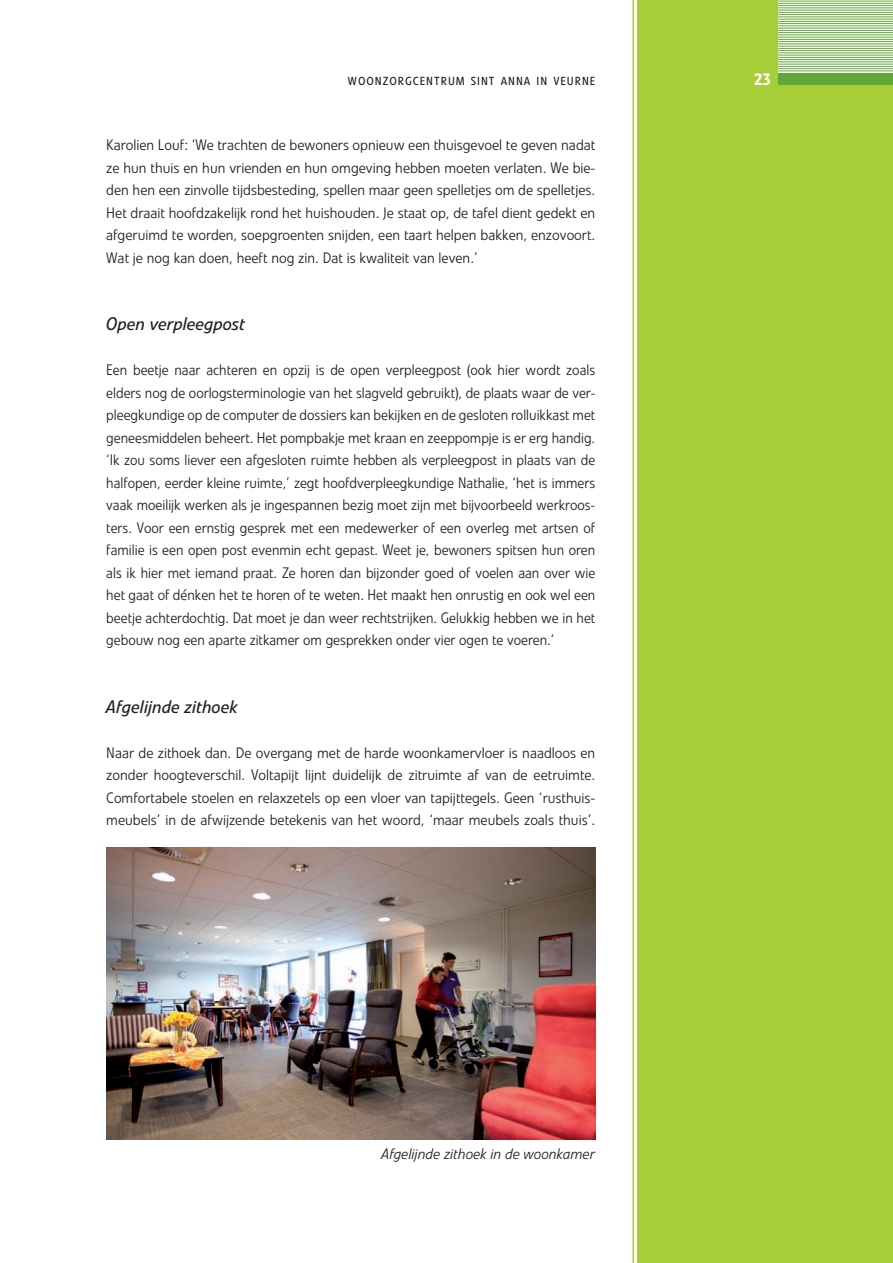
<style>
.page{position:relative;width:893px;height:1263px;background:#fff}
.page>*{position:absolute;margin:0;border:0;box-sizing:border-box;transform-origin:0 0}
.t1{font:italic 18px "Linotype Veto";color:#231f20}
.t2{font:500 16.5px "Linotype Veto";color:#fff}
.t3{font:300 15px/22.5px "Linotype Veto";color:#231f20;text-align:justify}
.t4{font:italic 300 15px "Linotype Veto";color:#231f20}
.t5{font:11.55px "Linotype Veto";letter-spacing:.085em;color:#231f20}
</style>
<div class="page">
<div style="left:638px;top:0;width:255px;height:1263px;background:#a6ce39"></div>
<svg style="left:778px;top:0;width:115px;height:73px;background:#dfedd8"></svg>
<div style="left:778px;top:73px;width:115px;height:12px;background:#61a73a"></div>
<hr style="left:778px;top:70px;width:115px;height:1px;background:#61a73a">
<hr style="left:778px;top:68px;width:115px;height:1px;background:#61a73a">
<hr style="left:778px;top:66px;width:115px;height:1px;background:#61a73a">
<hr style="left:778px;top:64px;width:115px;height:1px;background:#61a73a">
<hr style="left:778px;top:61px;width:115px;height:1px;background:#61a73a">
<hr style="left:778px;top:59px;width:115px;height:1px;background:#61a73a">
<hr style="left:778px;top:57px;width:115px;height:1px;background:#61a73a">
<hr style="left:778px;top:55px;width:115px;height:1px;background:#61a73a">
<hr style="left:778px;top:52px;width:115px;height:1px;background:#61a73a">
<hr style="left:778px;top:50px;width:115px;height:1px;background:#61a73a">
<hr style="left:778px;top:48px;width:115px;height:1px;background:#61a73a">
<hr style="left:778px;top:46px;width:115px;height:1px;background:#61a73a">
<hr style="left:778px;top:43px;width:115px;height:1px;background:#61a73a">
<hr style="left:778px;top:41px;width:115px;height:1px;background:#61a73a">
<hr style="left:778px;top:39px;width:115px;height:1px;background:#61a73a">
<hr style="left:778px;top:37px;width:115px;height:1px;background:#61a73a">
<hr style="left:778px;top:34px;width:115px;height:1px;background:#61a73a">
<hr style="left:778px;top:32px;width:115px;height:1px;background:#61a73a">
<hr style="left:778px;top:30px;width:115px;height:1px;background:#61a73a">
<hr style="left:778px;top:28px;width:115px;height:1px;background:#61a73a">
<hr style="left:778px;top:25px;width:115px;height:1px;background:#61a73a">
<hr style="left:778px;top:23px;width:115px;height:1px;background:#61a73a">
<hr style="left:778px;top:21px;width:115px;height:1px;background:#61a73a">
<hr style="left:778px;top:19px;width:115px;height:1px;background:#61a73a">
<hr style="left:778px;top:16px;width:115px;height:1px;background:#61a73a">
<hr style="left:778px;top:14px;width:115px;height:1px;background:#61a73a">
<hr style="left:778px;top:12px;width:115px;height:1px;background:#61a73a">
<hr style="left:778px;top:10px;width:115px;height:1px;background:#61a73a">
<hr style="left:778px;top:7px;width:115px;height:1px;background:#61a73a">
<hr style="left:778px;top:5px;width:115px;height:1px;background:#61a73a">
<hr style="left:778px;top:3px;width:115px;height:1px;background:#61a73a">
<hr style="left:778px;top:1px;width:115px;height:1px;background:#61a73a">
<hr style="left:632px;top:0;width:2px;height:1263px;background:#a6ce39">
<img style="left:106px;top:847px;width:489px;height:293px">
<p class="t5" style="left:348px;top:74px;width:249px">WOONZORGCENTRUM SINT ANNA IN VEURNE</p>
<p class="t2" style="left:754px;top:69px;width:18px">23</p>
<p class="t3" style="left:106px;top:134px;width:491px">Karolien Louf: ‘We trachten de bewoners opnieuw een thuisgevoel te geven nadat ze hun thuis en hun vrienden en hun omgeving hebben moeten verlaten. We bie&shy;den hen een zinvolle tijdsbesteding, spellen maar geen spelletjes om de spelletjes.<br>Het draait hoofdzakelijk rond het huishouden. Je staat op, de tafel dient gedekt en afgeruimd te worden, soepgroenten snijden, een taart helpen bakken, enzovoort.<br>Wat je nog kan doen, heeft nog zin. Dat is kwaliteit van leven.’</p>
<p class="t1" style="left:106px;top:313px;width:141px">Open verpleegpost</p>
<p class="t3" style="left:106px;top:359px;width:491px">Een beetje naar achteren en opzij is de open verpleegpost (ook hier wordt zoals elders nog de oorlogsterminologie van het slagveld gebruikt), de plaats waar de ver&shy;pleegkundige op de computer de dossiers kan bekijken en de gesloten rolluikkast met geneesmiddelen beheert. Het pompbakje met kraan en zeeppompje is er erg handig. ‘Ik zou soms liever een afgesloten ruimte hebben als verpleegpost in plaats van de halfopen, eerder kleine ruimte,’ zegt hoofdverpleegkundige Nathalie, ‘het is immers vaak moeilijk werken als je ingespannen bezig moet zijn met bijvoorbeeld werkroos&shy;ters. Voor een ernstig gesprek met een medewerker of een overleg met artsen of familie is een open post evenmin echt gepast. Weet je, bewoners spitsen hun oren als ik hier met iemand praat. Ze horen dan bijzonder goed of voelen aan over wie het gaat of dénken het te horen of te weten. Het maakt hen onrustig en ook wel een beetje achterdochtig. Dat moet je dan weer rechtstrijken. Gelukkig hebben we in het gebouw nog een aparte zitkamer om gesprekken onder vier ogen te voeren.’</p>
<p class="t1" style="left:106px;top:696px;width:133px">Afgelijnde zithoek</p>
<p class="t3" style="left:106px;top:741px;width:491px">Naar de zithoek dan. De overgang met de harde woonkamervloer is naadloos en zonder hoogteverschil. Voltapijt lijnt duidelijk de zitruimte af van de eetruimte.<br>Comfortabele stoelen en relaxzetels op een vloer van tapijttegels. Geen ‘rusthuis&shy;meubels’ in de afwijzende betekenis van het woord, ‘maar meubels zoals thuis’.</p>
<p class="t4" style="left:381px;top:1145px;width:215px">Afgelijnde zithoek in de woonkamer</p>
</div>
